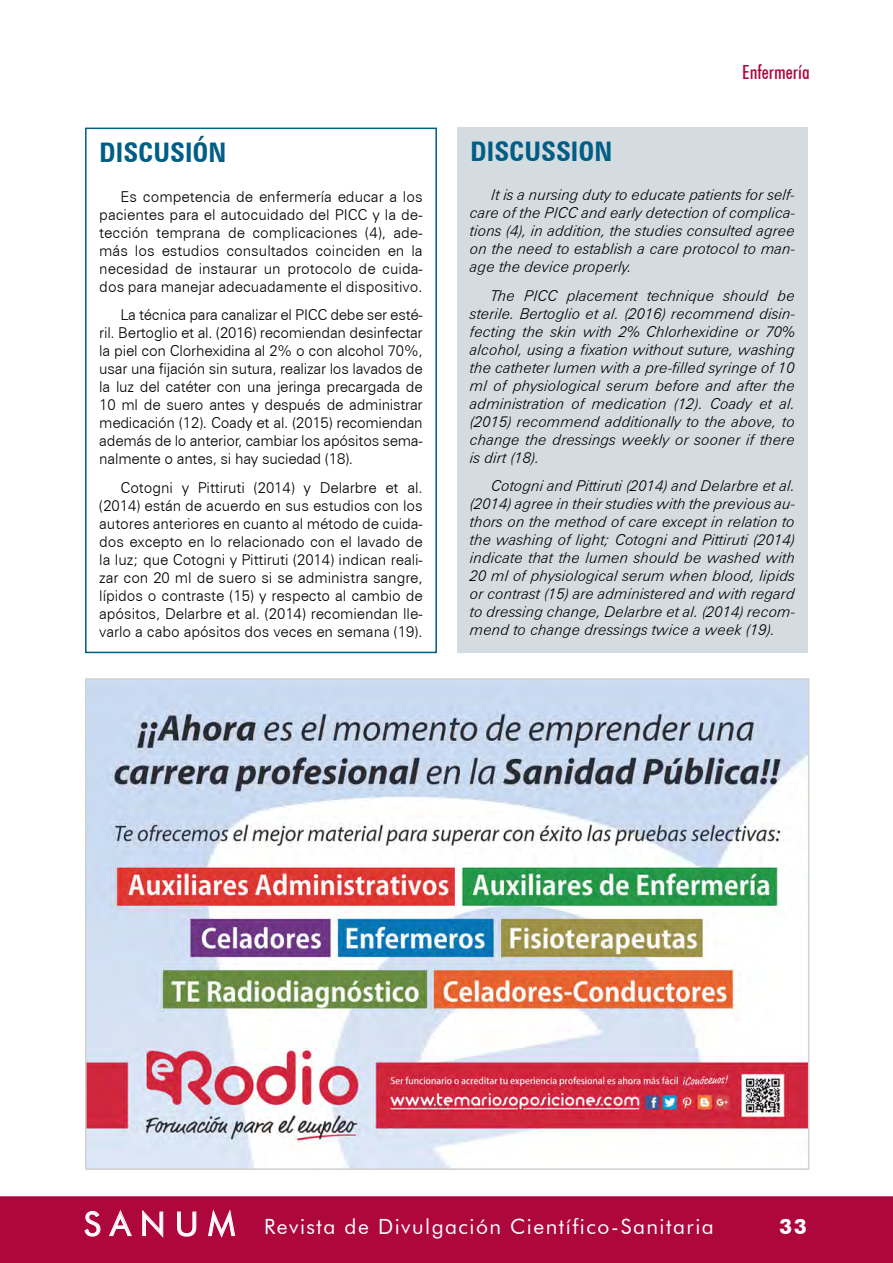
<style>
.page{position:relative;width:893px;height:1263px;background:#fff}
.page>*{position:absolute;margin:0;border:0;box-sizing:border-box;transform-origin:0 0}
.t1{font:33px "Futura BT";letter-spacing:.28em;color:#fff}
.t2{font:700 condensed 27px "Zurich BT";color:#005e85}
.t3{font:21px "Futura BT";letter-spacing:.07em;color:#fff}
.t4{font:700 21px "Futura BT";color:#fff}
.t5{font:500 condensed 19.5px "Futura BT";color:#ad073d}
.t6{font:300 15px/18px "Zurich BT";letter-spacing:-.005em;color:#000;text-align:justify}
.t7{font:italic 300 15px/18px "Zurich BT";color:#000;text-align:justify}
</style>
<div class="page">
<div style="left:0;top:1197px;width:893px;height:66px;background:#ad073d"></div>
<div style="left:85px;top:128px;width:352px;height:525px;border:2px solid #005e85"></div>
<div style="left:458px;top:128px;width:350px;height:525px;background:#d5dce1"></div>
<img style="left:88px;top:681px;width:718px;height:486px">
<div style="left:85px;top:678px;width:724px;height:492px;border:2px solid #d1d3d4"></div>
<h2 class="t2" style="left:99px;top:136px;width:100px">DISCUSIÓN</h2>
<p class="t6" style="left:99px;top:187px;width:325px;text-indent:21px">Es competencia de enfermería educar a los pacientes para el autocuidado del PICC y la de&shy;tección temprana de complicaciones (4), ade&shy;más los estudios consultados coinciden en la necesidad de instaurar un protocolo de cuida&shy;dos para manejar adecuadamente el dispositivo.</p>
<p class="t6" style="left:99px;top:306px;width:325px;text-indent:21px">La técnica para canalizar el PICC debe ser esté&shy;ril. Bertoglio et al. (2016) recomiendan desinfectar la piel con Clorhexidina al 2% o con alcohol 70%, usar una fijación sin sutura, realizar los lavados de la luz del catéter con una jeringa precargada de 10 ml de suero antes y después de administrar medicación (12). Coady et al. (2015) recomiendan además de lo anterior, cambiar los apósitos sema&shy;nalmente o antes, si hay suciedad (18).</p>
<p class="t6" style="left:99px;top:478px;width:325px;text-indent:21px">Cotogni y Pittiruti (2014) y Delarbre et al. (2014) están de acuerdo en sus estudios con los autores anteriores en cuanto al método de cuida&shy;dos excepto en lo relacionado con el lavado de la luz; que Cotogni y Pittiruti (2014) indican reali&shy;zar con 20 ml de suero si se administra sangre, lípidos o contraste (15) y respecto al cambio de apósitos, Delarbre et al. (2014) recomiendan lle&shy;varlo a cabo apósitos dos veces en semana (19).</p>
<h3 class="t5" style="left:742px;top:60px;width:69px">Enfermería</h3>
<h2 class="t2" style="left:470px;top:135px;width:115px">DISCUSSION</h2>
<p class="t7" style="left:470px;top:186px;width:327px;text-indent:21px">It is a nursing duty to educate patients for self&shy;care of the PICC and early detection of complica&shy;tions (4), in addition, the studies consulted agree on the need to establish a care protocol to man&shy;age the device properly.</p>
<p class="t7" style="left:470px;top:286px;width:327px;text-indent:21px">The PICC placement technique should be sterile. Bertoglio et al. (2016) recommend disin&shy;fecting the skin with 2% Chlorhexidine or 70% alcohol, using a fixation without suture, washing the catheter lumen with a pre-filled syringe of 10 ml of physiological serum before and after the administration of medication (12). Coady et al. (2015) recommend additionally to the above, to change the dressings weekly or sooner if there is dirt (18).</p>
<p class="t7" style="left:470px;top:477px;width:327px;text-indent:21px">Cotogni and Pittiruti (2014) and Delarbre et al. (2014) agree in their studies with the previous au&shy;thors on the method of care except in relation to the washing of light; Cotogni and Pittiruti (2014) indicate that the lumen should be washed with 20 ml of physiological serum when blood, lipids or contrast (15) are administered and with regard to dressing change, Delarbre et al. (2014) recom&shy;mend to change dressings twice a week (19).</p>
<h1 class="t1" style="left:84px;top:1204px;width:153px">SANUM</h1>
<h3 class="t3" style="left:264px;top:1214px;width:451px">Revista de Divulgación Científico-Sanitaria</h3>
<h3 class="t4" style="left:779px;top:1214px;width:29px">33</h3>
</div>
